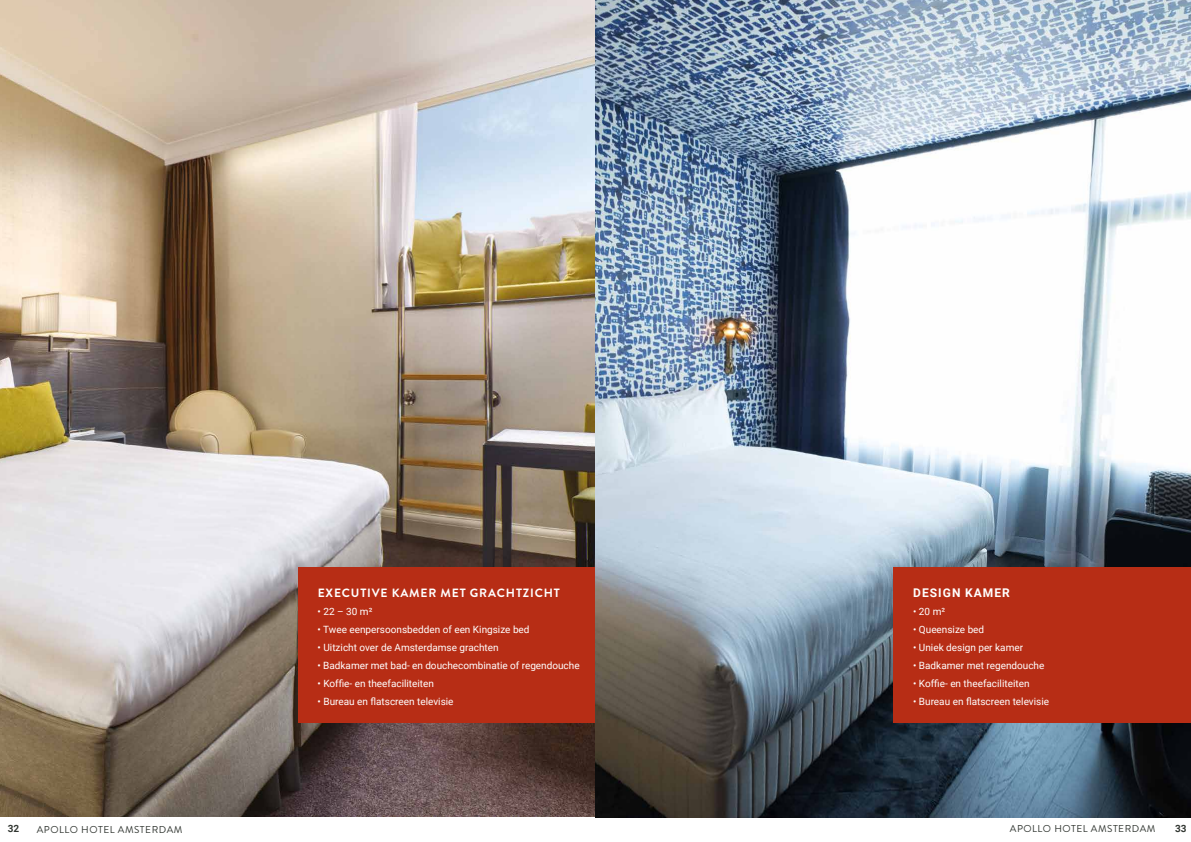
<style>
.page{position:relative;width:1191px;height:842px;background:#fff}
.page>*{position:absolute;margin:0;border:0;box-sizing:border-box;transform-origin:0 0}
.t1{font:700 12px "Brandon Grotesque";letter-spacing:.07em;color:#fff}
.t2{font:700 12px "Roboto";letter-spacing:.085em;color:#fff}
.t3{font:10px "Roboto";color:#fff}
.t4{font:10px "Brandon Grotesque";letter-spacing:.05em;color:#323732}
.t5{font:700 10px "Roboto";color:#323732}
</style>
<div class="page">
<img style="left:0;top:0;width:595px;height:817px">
<div style="left:298px;top:567px;width:297px;height:156px;background:#b72d15"></div>
<img style="left:595px;top:0;width:596px;height:817px">
<div style="left:893px;top:567px;width:298px;height:156px;background:#b72d15"></div>
<p class="t1" style="left:318px;top:585px;width:244px">EXECUTIVE KAMER MET GRACHTZICHT</p>
<p class="t3" style="left:317px;top:605px;width:56px">• 22 – 30 m²</p>
<p class="t3" style="left:317px;top:623px;width:213px">• Twee eenpersoonsbedden of een Kingsize bed</p>
<p class="t3" style="left:317px;top:641px;width:183px">• Uitzicht over de Amsterdamse grachten</p>
<p class="t3" style="left:317px;top:659px;width:263px">• Badkamer met bad- en douchecombinatie of regendouche</p>
<p class="t3" style="left:317px;top:677px;width:118px">• Koffie- en theefaciliteiten</p>
<p class="t3" style="left:317px;top:695px;width:137px">• Bureau en flatscreen televisie</p>
<p class="t2" style="left:913px;top:584px;width:98px">DESIGN KAMER</p>
<p class="t3" style="left:913px;top:605px;width:33px">• 20 m²</p>
<p class="t3" style="left:913px;top:623px;width:73px">• Queensize bed</p>
<p class="t3" style="left:913px;top:641px;width:111px">• Uniek design per kamer</p>
<p class="t3" style="left:913px;top:659px;width:133px">• Badkamer met regendouche</p>
<p class="t3" style="left:913px;top:677px;width:118px">• Koffie- en theefaciliteiten</p>
<p class="t3" style="left:913px;top:695px;width:137px">• Bureau en flatscreen televisie</p>
<p class="t5" style="left:8px;top:822px;width:13px">32</p>
<p class="t4" style="left:37px;top:822px;width:147px">APOLLO HOTEL AMSTERDAM</p>
<p class="t4" style="left:1010px;top:822px;width:147px">APOLLO HOTEL AMSTERDAM</p>
<p class="t5" style="left:1175px;top:822px;width:13px">33</p>
</div>
